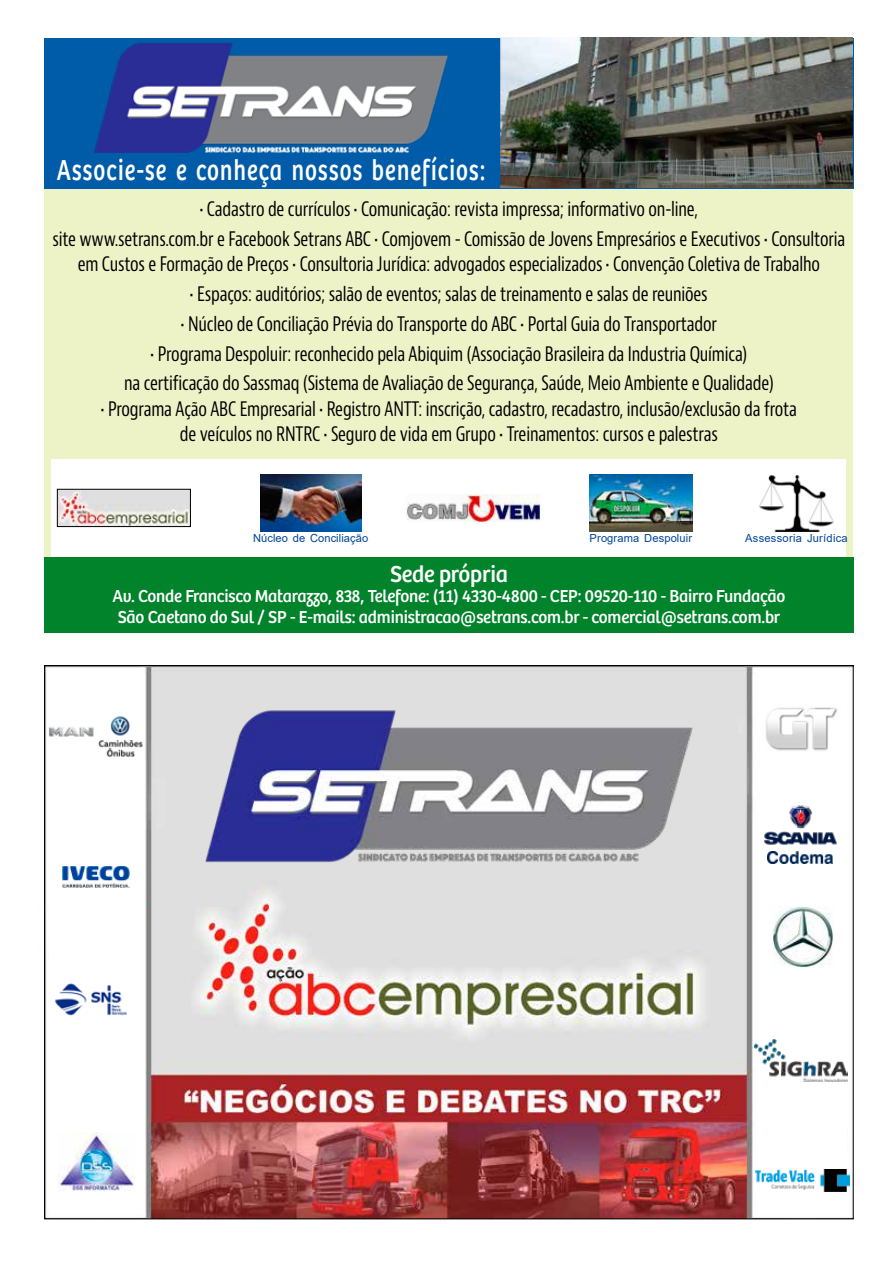
<style>
.page{position:relative;width:893px;height:1263px;background:#fff}
.page>*{position:absolute;margin:0;border:0;box-sizing:border-box;transform-origin:0 0}
.t1{font:30px "Bree";letter-spacing:.055em;color:#fff;scale:.76 1}
.t2{font:24px "Bree";letter-spacing:-.01em;color:#fff;scale:.95 1}
.t3{font:condensed 19.5px/29.7px "Bernino Sans";letter-spacing:-.01em;color:#000;text-align:center;scale:.91 1}
.t4{font:18px/20.5px "Bree";letter-spacing:-.01em;color:#fff;scale:.95 1}
.t5{font:11.1px "Arial";letter-spacing:.01em;color:#004597}
</style>
<div class="page">
<div style="left:44px;top:164px;width:809px;height:410px;background:#eef2c7"></div>
<div style="left:51px;top:459px;width:794px;height:105px;background:#fff"></div>
<img style="left:46px;top:667px;width:806px;height:550px">
<div style="left:49px;top:669px;width:95px;height:544px;background:#fff"></div>
<div style="left:757px;top:671px;width:90px;height:543px;background:#fff"></div>
<img style="left:55px;top:983px;width:72px;height:33px">
<img style="left:766px;top:707px;width:71px;height:44px">
<div style="left:44px;top:38px;width:810px;height:150px;background:#005ca8"></div>
<div style="left:44px;top:557px;width:810px;height:75px;background:#00832a"></div>
<img style="left:500px;top:38px;width:352px;height:149px">
<img style="left:59px;top:491px;width:130px;height:34px">
<div style="left:57px;top:489px;width:134px;height:38px;border:1px solid #000"></div>
<img style="left:260px;top:475px;width:101px;height:56px">
<img style="left:590px;top:475px;width:102px;height:56px">
<img style="left:407px;top:494px;width:133px;height:28px">
<img style="left:759px;top:475px;width:75px;height:56px">
<img style="left:49px;top:716px;width:94px;height:41px">
<img style="left:773px;top:906px;width:60px;height:61px">
<img style="left:62px;top:866px;width:68px;height:22px">
<img style="left:94px;top:43px;width:354px;height:109px">
<img style="left:204px;top:709px;width:490px;height:154px">
<img style="left:59px;top:1132px;width:75px;height:59px">
<img style="left:754px;top:1039px;width:94px;height:42px">
<img style="left:755px;top:1169px;width:94px;height:22px">
<img style="left:764px;top:805px;width:73px;height:40px">
<img style="left:768px;top:851px;width:64px;height:12px">
<h1 class="t1" style="left:57px;top:152px;width:565px">Associe-se e conheça nossos benefícios:</h1>
<p class="t3" style="left:53px;top:195px;width:872px">• Cadastro de currículos • Comunicação: revista impressa; informativo on-line,<br>site www.setrans.com.br e Facebook Setrans ABC • Comjovem - Comissão de Jovens Empresários e Executivos • Consultoria</p>
<p class="t3" style="left:78px;top:250px;width:817px">em Custos e Formação de Preços • Consultoria Jurídica: advogados especializados • Convenção Coletiva de Trabalho</p>
<p class="t3" style="left:190px;top:280px;width:571px">• Espaços: auditórios; salão de eventos; salas de treinamento e salas de reuniões</p>
<p class="t3" style="left:181px;top:309px;width:590px">• Núcleo de Conciliação Prévia do Transporte do ABC • Portal Guia do Transportador</p>
<p class="t3" style="left:124px;top:339px;width:715px">• Programa Despoluir: reconhecido pela Abiquim (Associação Brasileira da Industria Química)<br>na certificação do Sassmaq (Sistema de Avaliação de Segurança, Saúde, Meio Ambiente e Qualidade)</p>
<p class="t3" style="left:101px;top:397px;width:766px;line-height:25.5px">• Programa Ação ABC Empresarial • Registro ANTT: inscrição, cadastro, recadastro, inclusão/exclusão da frota de veículos no RNTRC • Seguro de vida em Grupo • Treinamentos: cursos e palestras</p>
<p class="t5" style="left:253px;top:530px;width:117px">Núcleo de Conciliação</p>
<p class="t5" style="left:590px;top:530px;width:104px">Programa Despoluir</p>
<p class="t5" style="left:745px;top:530px;width:104px">Assessoria Jurídica</p>
<p class="t2" style="left:390px;top:560px;width:126px">Sede própria</p>
<p class="t4" style="left:113px;top:586px;width:710px">Av. Conde Francisco Matarazzo, 838, Telefone: (11) 4330-4800 - CEP: 09520-110 - Bairro Fundação<br>São Caetano do Sul / SP - E-mails: administracao@setrans.com.br - comercial@setrans.com.br</p>
</div>
